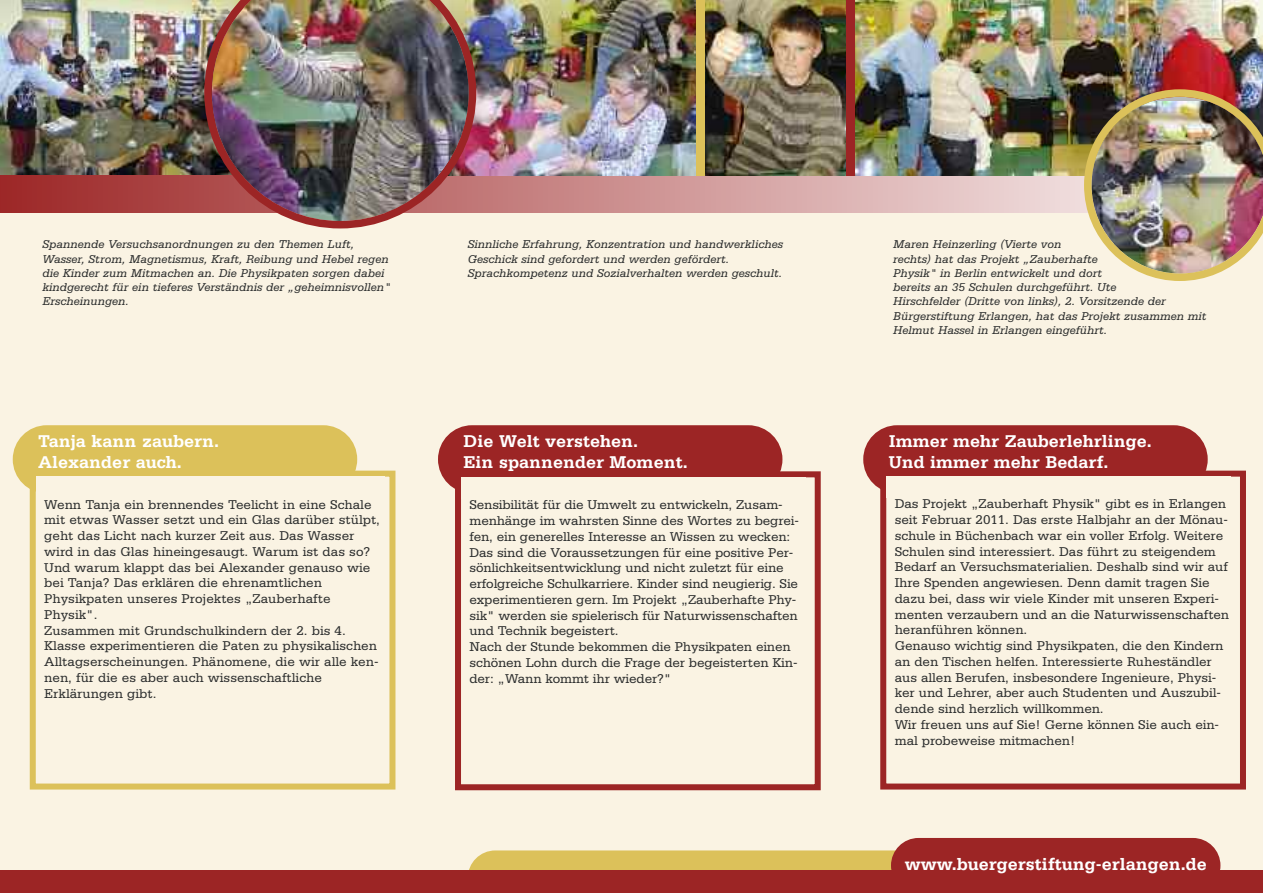
<style>
.page{position:relative;width:1263px;height:893px;background:#faf3e3}
.page>*{position:absolute;margin:0;border:0;box-sizing:border-box;transform-origin:0 0}
.t1{font:700 18px/21.6px "Serifa LT";color:#fff}
.t2{font:13.5px/15.8px "Serifa LT";letter-spacing:-.005em;color:#2b2d2d}
.t3{font:italic 12px/14.2px "Serifa LT";color:#2b2d2d}
</style>
<div class="page">
<div style="left:30px;top:471px;width:365px;height:318px;border:6px solid #dcc15a"></div>
<svg style="left:469px;top:850px;width:751px;height:20px;background:#ddc25f"></svg>
<div style="left:0;top:870px;width:1263px;height:23px;background:#9c2525"></div>
<div style="left:891px;top:838px;width:329px;height:55px;background:#9c2525;border-radius:28px"></div>
<svg style="left:0;top:175px;width:1084px;height:38px;background:#ca8d8d"></svg>
<img style="left:476px;top:0;width:221px;height:175px">
<img style="left:0;top:0;width:204px;height:175px">
<img style="left:204px;top:0;width:272px;height:228px">
<div style="left:13px;top:425px;width:344px;height:68px;background:#dcc15a;border-radius:34px"></div>
<div style="left:438px;top:425px;width:344px;height:68px;background:#9c2525;border-radius:34px"></div>
<div style="left:863px;top:425px;width:345px;height:68px;background:#9c2525;border-radius:34px"></div>
<div style="left:36px;top:477px;width:349px;height:21px;background:#faf3e3"></div>
<div style="left:455px;top:471px;width:366px;height:319px;border:6px solid #9c2525"></div>
<div style="left:461px;top:477px;width:345px;height:22px;background:#faf3e3"></div>
<div style="left:880px;top:471px;width:366px;height:318px;border:6px solid #9c2525"></div>
<div style="left:886px;top:476px;width:345px;height:22px;background:#faf3e3"></div>
<img style="left:700px;top:0;width:563px;height:176px">
<img style="left:1084px;top:89px;width:179px;height:192px">
<div style="left:846px;top:0;width:8px;height:175px;background:#9c2525"></div>
<div style="left:697px;top:0;width:8px;height:175px;background:#dcc15a"></div>
<p class="t3" style="left:43px;top:238px;width:350px">Spannende Versuchsanordnungen zu den Themen Luft, Wasser, Strom, Magnetismus, Kraft, Reibung und Hebel regen die Kinder zum Mitmachen an. Die Physikpaten sorgen dabei kindgerecht für ein tieferes Verständnis der „geheimnisvollen" Erscheinungen.</p>
<p class="t3" style="left:468px;top:238px;width:317px">Sinnliche Erfahrung, Konzentration und handwerkliches<br>Geschick sind gefordert und werden gefördert.<br>Sprachkompetenz und Sozialverhalten werden geschult.</p>
<p class="t3" style="left:893px;top:238px;width:315px">Maren Heinzerling (Vierte von<br>rechts) hat das Projekt „Zauberhafte<br>Physik" in Berlin entwickelt und dort<br>bereits an 35 Schulen durchgeführt. Ute<br>Hirschfelder (Dritte von links), 2. Vorsitzende der Bürgerstiftung Erlangen, hat das Projekt zusammen mit Helmut Hassel in Erlangen eingeführt.</p>
<h1 class="t1" style="left:38px;top:431px;width:182px">Tanja kann zaubern.<br>Alexander auch.</h1>
<h1 class="t1" style="left:463px;top:431px;width:226px">Die Welt verstehen.<br>Ein spannender Moment.</h1>
<h1 class="t1" style="left:889px;top:431px;width:265px">Immer mehr Zauberlehrlinge.<br>Und immer mehr Bedarf.</h1>
<p class="t2" style="left:469px;top:498px;width:331px">Sensibilität für die Umwelt zu entwickeln, Zusam&shy;menhänge im wahrsten Sinne des Wortes zu begrei&shy;fen, ein generelles Interesse an Wissen zu wecken:<br>Das sind die Voraussetzungen für eine positive Per&shy;sönlichkeitsentwicklung und nicht zuletzt für eine erfolgreiche Schulkarriere. Kinder sind neugierig. Sie experimentieren gern. Im Projekt „Zauberhafte Phy&shy;sik" werden sie spielerisch für Naturwissenschaften und Technik begeistert.<br>Nach der Stunde bekommen die Physikpaten einen schönen Lohn durch die Frage der begeisterten Kin&shy;der: „Wann kommt ihr wieder?"</p>
<p class="t2" style="left:895px;top:497px;width:336px">Das Projekt „Zauberhaft Physik" gibt es in Erlangen seit Februar 2011. Das erste Halbjahr an der Mönau&shy;schule in Büchenbach war ein voller Erfolg. Weitere Schulen sind interessiert. Das führt zu steigendem Bedarf an Versuchsmaterialien. Deshalb sind wir auf Ihre Spenden angewiesen. Denn damit tragen Sie dazu bei, dass wir viele Kinder mit unseren Experi&shy;menten verzaubern und an die Naturwissenschaften heranführen können.<br>Genauso wichtig sind Physikpaten, die den Kindern an den Tischen helfen. Interessierte Ruheständler aus allen Berufen, insbesondere Ingenieure, Physi&shy;ker und Lehrer, aber auch Studenten und Auszubil&shy;dende sind herzlich willkommen.<br>Wir freuen uns auf Sie! Gerne können Sie auch ein&shy;mal probeweise mitmachen!</p>
<p class="t2" style="left:44px;top:497px;width:337px">Wenn Tanja ein brennendes Teelicht in eine Schale mit etwas Wasser setzt und ein Glas darüber stülpt, geht das Licht nach kurzer Zeit aus. Das Wasser wird in das Glas hineingesaugt. Warum ist das so?<br>Und warum klappt das bei Alexander genauso wie bei Tanja? Das erklären die ehrenamtlichen Physikpaten unseres Projektes „Zauberhafte Physik".<br>Zusammen mit Grundschulkindern der 2. bis 4.<br>Klasse experimentieren die Paten zu physikalischen Alltagserscheinungen. Phänomene, die wir alle ken&shy;nen, für die es aber auch wissenschaftliche Erklärungen gibt.</p>
<h1 class="t1" style="left:905px;top:855px;width:304px">www.buergerstiftung-erlangen.de</h1>
</div>
